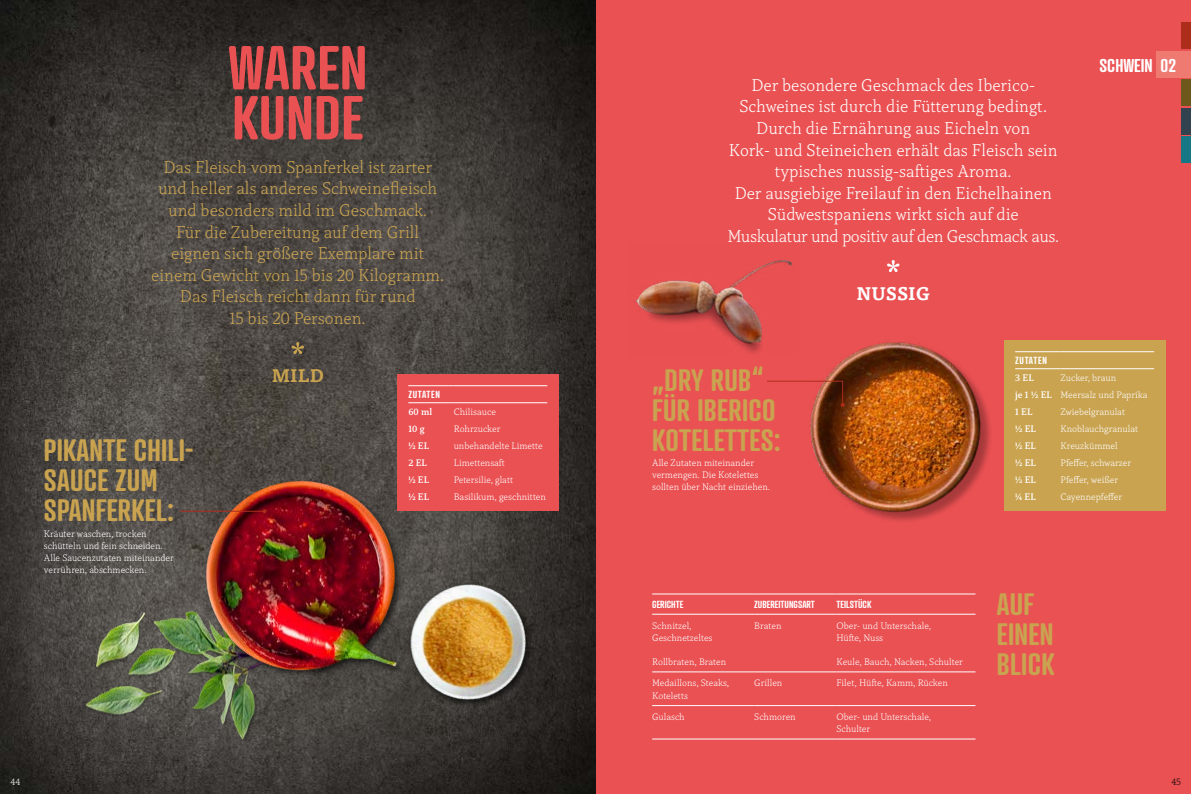
<style>
.page{position:relative;width:1191px;height:794px;background:#fff}
.page>*{position:absolute;margin:0;border:0;box-sizing:border-box;transform-origin:0 0}
.t1{font:600 60px/50px "Atrament";letter-spacing:.01em;color:#ea5153}
.t2{font:600 30px/30px "Atrament";letter-spacing:.01em;color:#c9a350}
.t3{font:300 18px/21.6px "Capitolina";color:#fff;text-align:center}
.t4{font:300 18px/21.6px "Capitolina";color:#c9a350;text-align:center}
.t5{font:600 18px "Atrament";color:#fff}
.t6{font:700 18px "Tisa Pro";color:#fff}
.t7{font:700 18px "Tisa Pro";color:#c9a350}
.t8{font:300 10px/12px "Capitolina";color:#fff}
.t9{font:600 10px "Capitolina";color:#fff}
.t10{font:600 10px "Atrament";color:#fff}
.t11{font:600 10px "Atrament";letter-spacing:.07em;color:#fff}
.t12{font:300 10px "Capitolina";color:#000}
.s1{font-weight:600}
</style>
<div class="page">
<div style="left:595px;top:0;width:596px;height:794px;background:#ea5153"></div>
<img style="left:0;top:0;width:595px;height:794px">
<img style="left:45px;top:553px;width:321px;height:213px">
<img style="left:203px;top:469px;width:210px;height:227px">
<img style="left:810px;top:342px;width:213px;height:179px">
<img style="left:633px;top:260px;width:159px;height:94px">
<img style="left:383px;top:540px;width:173px;height:192px">
<hr style="left:652px;top:671px;width:102px;height:1px;background:#fff">
<hr style="left:754px;top:671px;width:82px;height:1px;background:#fff">
<hr style="left:836px;top:671px;width:139px;height:1px;background:#fff">
<hr style="left:652px;top:705px;width:102px;height:1px;background:#fff">
<hr style="left:754px;top:705px;width:82px;height:1px;background:#fff">
<hr style="left:836px;top:705px;width:139px;height:1px;background:#fff">
<hr style="left:652px;top:593px;width:102px;height:1px;background:#fff">
<hr style="left:754px;top:593px;width:82px;height:1px;background:#fff">
<hr style="left:836px;top:593px;width:139px;height:1px;background:#fff">
<hr style="left:652px;top:613px;width:102px;height:1px;background:#fff">
<hr style="left:754px;top:613px;width:82px;height:1px;background:#fff">
<hr style="left:836px;top:613px;width:139px;height:1px;background:#fff">
<hr style="left:652px;top:738px;width:102px;height:1px;background:#fff">
<hr style="left:754px;top:738px;width:82px;height:1px;background:#fff">
<hr style="left:836px;top:738px;width:139px;height:1px;background:#fff">
<svg style="left:291px;top:342px;width:13px;height:12px"></svg>
<svg style="left:887px;top:260px;width:12px;height:12px"></svg>
<svg style="left:767px;top:380px;width:77px;height:27px"></svg>
<hr style="left:180px;top:511px;width:84px;height:1px;background:#ad2d1b">
<svg style="left:262px;top:509px;width:4px;height:4px"></svg>
<div style="left:397px;top:374px;width:161px;height:136px;background:#ea5153"></div>
<hr style="left:408px;top:385px;width:46px;height:1px;background:#fff">
<hr style="left:454px;top:385px;width:93px;height:1px;background:#fff">
<hr style="left:408px;top:402px;width:46px;height:1px;background:#fff">
<hr style="left:454px;top:402px;width:93px;height:1px;background:#fff">
<div style="left:1003px;top:340px;width:162px;height:170px;background:#c9a350"></div>
<hr style="left:1015px;top:351px;width:45px;height:1px;background:#fff">
<hr style="left:1060px;top:351px;width:94px;height:1px;background:#fff">
<hr style="left:1015px;top:368px;width:45px;height:1px;background:#fff">
<hr style="left:1060px;top:368px;width:94px;height:1px;background:#fff">
<div style="left:1156px;top:51px;width:35px;height:26px;background:#ef7a72"></div>
<div style="left:1181px;top:23px;width:10px;height:26px;background:#ad2d1b"></div>
<div style="left:1181px;top:80px;width:10px;height:26px;background:#6f581b"></div>
<div style="left:1181px;top:108px;width:10px;height:27px;background:#32424f"></div>
<div style="left:1181px;top:137px;width:10px;height:26px;background:#167884"></div>
<h1 class="t1" style="left:228px;top:42px;width:140px">WAREN<br>KUNDE</h1>
<p class="t4" style="left:151px;top:156px;width:294px">Das Fleisch vom Spanferkel ist zarter und heller als anderes Schweinefleisch und besonders mild im Geschmack.<br>Für die Zubereitung auf dem Grill eignen sich größere Exemplare mit einem Gewicht von 15 bis 20 Kilogramm.<br>Das Fleisch reicht dann für rund<br>15 bis 20 Personen.</p>
<h2 class="t2" style="left:44px;top:434px;width:151px">PIKANTE CHILI-<br>SAUCE ZUM<br>SPANFERKEL:</h2>
<p class="t8" style="left:44px;top:527px;width:131px">Kräuter waschen, trocken schütteln und fein schneiden.<br>Alle Saucenzutaten miteinander verrühren, abschmecken.</p>
<h3 class="t7" style="left:272px;top:361px;width:53px">MILD</h3>
<p class="t11" style="left:408px;top:388px;width:33px">ZUTATEN</p>
<p class="t9" style="left:408px;top:406px;width:25px">60 ml</p>
<p class="t8" style="left:454px;top:406px;width:44px">Chilisauce</p>
<p class="t9" style="left:408px;top:423px;width:18px">10 g</p>
<p class="t8" style="left:454px;top:423px;width:48px">Rohrzucker</p>
<p class="t9" style="left:408px;top:440px;width:22px">½ EL</p>
<p class="t8" style="left:454px;top:440px;width:91px">unbehandelte Limette</p>
<p class="t9" style="left:408px;top:457px;width:20px">2 EL</p>
<p class="t8" style="left:454px;top:457px;width:53px">Limettensaft</p>
<p class="t9" style="left:408px;top:474px;width:22px">½ EL</p>
<p class="t8" style="left:454px;top:474px;width:61px">Petersilie, glatt</p>
<p class="t9" style="left:408px;top:491px;width:22px">½ EL</p>
<p class="t8" style="left:454px;top:491px;width:94px">Basilikum, geschnitten</p>
<p class="t3" style="left:727px;top:74px;width:333px">Der besondere Geschmack des Iberico-Schweines ist durch die Fütterung bedingt.<br>Durch die Ernährung aus Eicheln von<br>Kork- und Steineichen erhält das Fleisch sein typisches nussig-saftiges Aroma.<br>Der ausgiebige Freilauf in den Eichelhainen Südwestspaniens wirkt sich auf die Muskulatur und positiv auf den Geschmack aus.</p>
<h3 class="t6" style="left:856px;top:279px;width:75px">NUSSIG</h3>
<h3 class="t5" style="left:1099px;top:54px;width:78px">SCHWEIN 02</h3>
<h2 class="t2" style="left:652px;top:364px;width:130px">„DRY RUB“<br>FÜR IBERICO<br>KOTELETTES:</h2>
<p class="t8" style="left:652px;top:457px;width:119px">Alle Zutaten miteinander vermengen. Die Kotelettes sollten über Nacht einziehen.</p>
<p class="t11" style="left:1015px;top:354px;width:33px">ZUTATEN</p>
<p class="t9" style="left:1015px;top:372px;width:20px">3 EL</p>
<p class="t8" style="left:1015px;top:370px;width:134px;line-height:16.9px;text-indent:45px">Zucker, braun<br><span class="s1">je 1 ½ EL</span> Meersalz und Paprika<br><span class="s1">1 EL</span></p>
<p class="t8" style="left:1060px;top:406px;width:66px">Zwiebelgranulat</p>
<p class="t9" style="left:1015px;top:423px;width:22px">½ EL</p>
<p class="t8" style="left:1060px;top:423px;width:79px">Knoblauchgranulat</p>
<p class="t9" style="left:1015px;top:440px;width:22px">½ EL</p>
<p class="t8" style="left:1060px;top:440px;width:59px">Kreuzkümmel</p>
<p class="t9" style="left:1015px;top:457px;width:22px">½ EL</p>
<p class="t8" style="left:1060px;top:457px;width:72px">Pfeffer, schwarzer</p>
<p class="t9" style="left:1015px;top:474px;width:22px">½ EL</p>
<p class="t8" style="left:1060px;top:474px;width:59px">Pfeffer, weißer</p>
<p class="t9" style="left:1015px;top:491px;width:22px">¼ EL</p>
<p class="t8" style="left:1060px;top:491px;width:63px">Cayennepfeffer</p>
<p class="t10" style="left:652px;top:598px;width:33px">GERICHTE</p>
<p class="t10" style="left:754px;top:598px;width:62px">ZUBEREITUNGSART</p>
<p class="t10" style="left:836px;top:598px;width:36px">TEILSTÜCK</p>
<p class="t8" style="left:652px;top:619px;width:62px">Schnitzel,<br>Geschnetzeltes</p>
<p class="t8" style="left:652px;top:655px;width:76px">Rollbraten, Braten</p>
<p class="t8" style="left:754px;top:619px;width:29px">Braten</p>
<p class="t8" style="left:836px;top:619px;width:96px">Ober- und Unterschale,<br>Hüfte, Nuss</p>
<p class="t8" style="left:836px;top:655px;width:128px">Keule, Bauch, Nacken, Schulter</p>
<p class="t8" style="left:652px;top:677px;width:78px">Medaillons, Steaks,<br>Koteletts</p>
<p class="t8" style="left:754px;top:677px;width:30px">Grillen</p>
<p class="t8" style="left:836px;top:677px;width:113px">Filet, Hüfte, Kamm, Rücken</p>
<p class="t8" style="left:652px;top:711px;width:34px">Gulasch</p>
<p class="t8" style="left:754px;top:711px;width:43px">Schmoren</p>
<p class="t8" style="left:836px;top:711px;width:96px">Ober- und Unterschale,<br>Schulter</p>
<h2 class="t2" style="left:996px;top:589px;width:59px">AUF<br>EINEN<br>BLICK</h2>
<p class="t8" style="left:10px;top:775px;width:12px">44</p>
<p class="t12" style="left:1171px;top:775px;width:11px">45</p>
</div>
